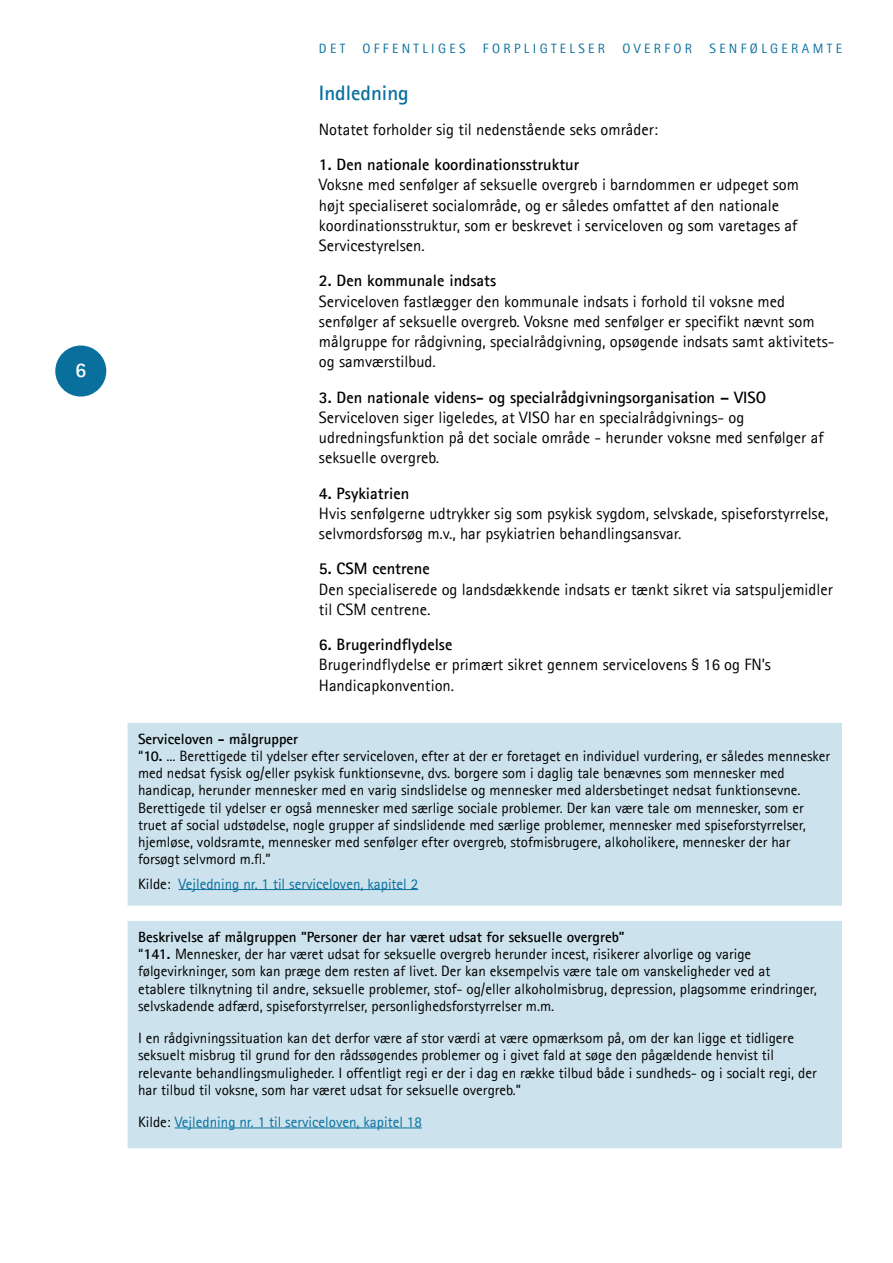
<style>
.page{position:relative;width:893px;height:1263px;background:#fff}
.page>*{position:absolute;margin:0;border:0;box-sizing:border-box;transform-origin:0 0}
.t1{font:700 21px "Agfa Rotis Sans Serif";color:#09709e}
.t2{font:700 21px "Agfa Rotis Sans Serif";color:#fff}
.t3{font:16.5px/20.2px "Agfa Rotis Sans Serif";color:#000}
.t4{font:700 16.5px "Agfa Rotis Sans Serif";color:#000}
.t5{font:15px/17.2px "Agfa Rotis Sans Serif";color:#000}
.t6{font:15px "Agfa Rotis Sans Serif";color:#09709e}
.t7{font:13.5px "Agfa Rotis Sans Serif";letter-spacing:.25em;color:#09709e}
.s1{font-weight:700}
.s2{color:#000}
</style>
<div class="page">
<div style="left:55px;top:345px;width:51px;height:51px;background:#09709e;border-radius:50%"></div>
<div style="left:133px;top:728px;width:704px;height:172px;background:#cce2ec"></div>
<hr style="left:179px;top:889px;width:239px;height:1px;background:#09709e">
<div style="left:128px;top:723px;width:714px;height:183px;border:10px solid #cce2ec"></div>
<div style="left:133px;top:926px;width:704px;height:217px;background:#cce2ec"></div>
<hr style="left:175px;top:1128px;width:247px;height:1px;background:#09709e">
<div style="left:128px;top:921px;width:714px;height:227px;border:10px solid #cce2ec"></div>
<h1 class="t2" style="left:75px;top:356px;width:13px">6</h1>
<p class="t7" style="left:319px;top:40px;width:28px">DET</p>
<p class="t7" style="left:362px;top:40px;width:105px">OFFENTLIGES</p>
<p class="t7" style="left:483px;top:40px;width:124px">FORPLIGTELSER</p>
<p class="t7" style="left:622px;top:40px;width:71px">OVERFOR</p>
<p class="t7" style="left:709px;top:40px;width:134px">SENFØLGERAMTE</p>
<h1 class="t1" style="left:319px;top:79px;width:91px">Indledning</h1>
<p class="t3" style="left:319px;top:119px;width:341px">Notatet forholder sig til nedenstående seks områder:</p>
<p class="t4" style="left:319px;top:154px;width:262px">1. Den nationale koordinationsstruktur</p>
<p class="t3" style="left:319px;top:174px;width:482px">Voksne med senfølger af seksuelle overgreb i barndommen er udpeget som højt specialiseret socialområde, og er således omfattet af den nationale koordinationsstruktur, som er beskrevet i serviceloven og som varetages af Servicestyrelsen.</p>
<p class="t4" style="left:319px;top:270px;width:179px">2. Den kommunale indsats</p>
<p class="t3" style="left:319px;top:291px;width:517px">Serviceloven fastlægger den kommunale indsats i forhold til voksne med senfølger af seksuelle overgreb. Voksne med senfølger er specifikt nævnt som målgruppe for rådgivning, specialrådgivning, opsøgende indsats samt aktivitets&shy;og samværstilbud.</p>
<p class="t4" style="left:319px;top:386px;width:449px">3. Den nationale videns- og specialrådgivningsorganisation – VISO</p>
<p class="t3" style="left:319px;top:407px;width:506px">Serviceloven siger ligeledes, at VISO har en specialrådgivnings- og udredningsfunktion på det sociale område - herunder voksne med senfølger af seksuelle overgreb.</p>
<p class="t4" style="left:319px;top:482px;width:92px">4. Psykiatrien</p>
<p class="t3" style="left:319px;top:503px;width:511px">Hvis senfølgerne udtrykker sig som psykisk sygdom, selvskade, spiseforstyrrelse, selvmordsforsøg m.v., har psykiatrien behandlingsansvar.</p>
<p class="t4" style="left:319px;top:558px;width:112px">5. CSM centrene</p>
<p class="t3" style="left:319px;top:579px;width:516px">Den specialiserede og landsdækkende indsats er tænkt sikret via satspuljemidler til CSM centrene.</p>
<p class="t4" style="left:319px;top:634px;width:135px">6. Brugerindflydelse</p>
<p class="t3" style="left:319px;top:654px;width:454px">Brugerindflydelse er primært sikret gennem servicelovens § 16 og FN’s<br>Handicapkonvention.</p>
<p class="t5" style="left:138px;top:730px;width:694px"><span class="s1">Serviceloven - målgrupper<br></span>“<span class="s1">10.</span> ... Berettigede til ydelser efter serviceloven, efter at der er foretaget en individuel vurdering, er således mennesker med nedsat fysisk og/eller psykisk funktionsevne, dvs. borgere som i daglig tale benævnes som mennesker med handicap, herunder mennesker med en varig sindslidelse og mennesker med aldersbetinget nedsat funktionsevne.<br>Berettigede til ydelser er også mennesker med særlige sociale problemer. Der kan være tale om mennesker, som er truet af social udstødelse, nogle grupper af sindslidende med særlige problemer, mennesker med spiseforstyrrelser, hjemløse, voldsramte, mennesker med senfølger efter overgreb, stofmisbrugere, alkoholikere, mennesker der har forsøgt selvmord m.fl.”</p>
<p class="t6" style="left:138px;top:875px;width:282px"><span class="s2">Kilde:</span> Vejledning nr. 1 til serviceloven, kapitel 2</p>
<p class="t5" style="left:138px;top:928px;width:680px"><span class="s1">Beskrivelse af målgruppen ”Personer der har været udsat for seksuelle overgreb”<br></span>“<span class="s1">141.</span> Mennesker, der har været udsat for seksuelle overgreb herunder incest, risikerer alvorlige og varige følgevirkninger, som kan præge dem resten af livet. Der kan eksempelvis være tale om vanskeligheder ved at etablere tilknytning til andre, seksuelle problemer, stof- og/eller alkoholmisbrug, depression, plagsomme erindringer, selvskadende adfærd, spiseforstyrrelser, personlighedsforstyrrelser m.m.</p>
<p class="t5" style="left:138px;top:1029px;width:680px">I en rådgivningssituation kan det derfor være af stor værdi at være opmærksom på, om der kan ligge et tidligere seksuelt misbrug til grund for den rådssøgendes problemer og i givet fald at søge den pågældende henvist til relevante behandlingsmuligheder. I offentligt regi er der i dag en række tilbud både i sundheds- og i socialt regi, der har tilbud til voksne, som har været udsat for seksuelle overgreb.”</p>
<p class="t6" style="left:138px;top:1113px;width:285px"><span class="s2">Kilde:</span> Vejledning nr. 1 til serviceloven, kapitel 18</p>
</div>
